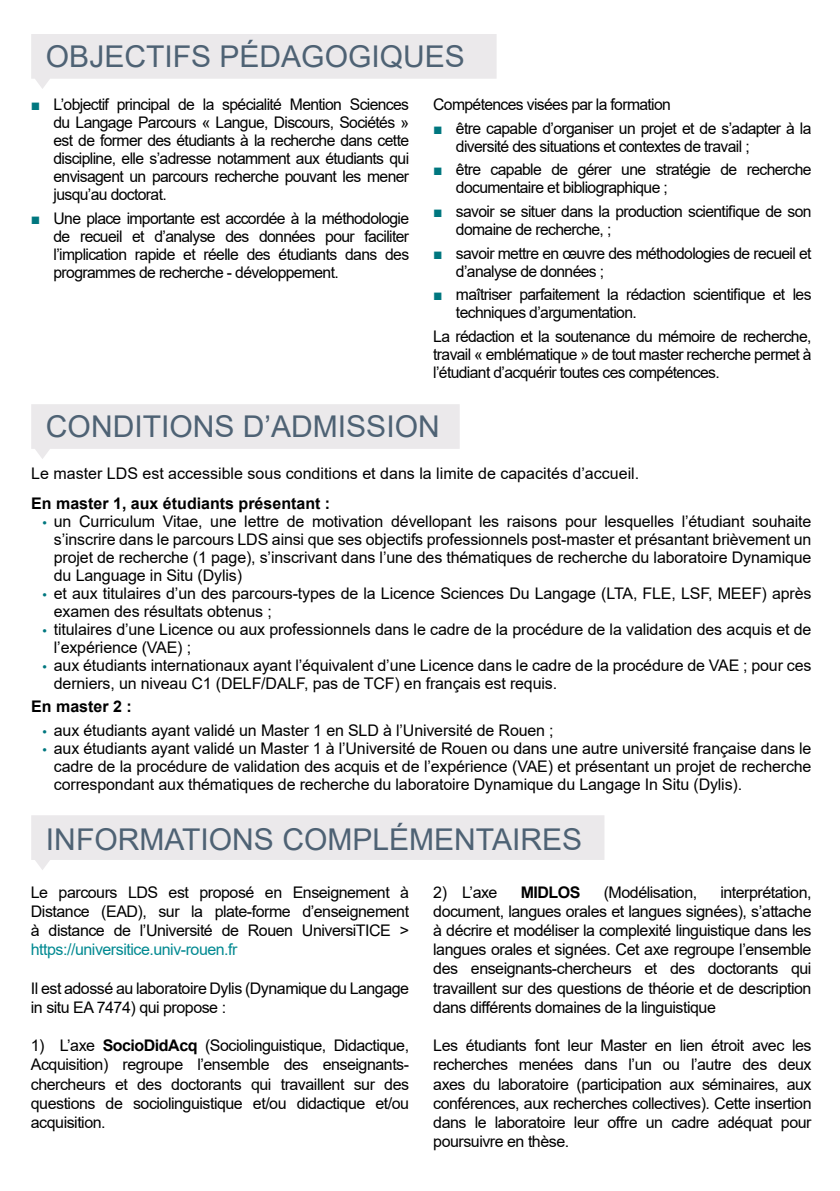
<style>
.page{position:relative;width:840px;height:1191px;background:#fff}
.page>*{position:absolute;margin:0;border:0;box-sizing:border-box;transform-origin:0 0}
.t1{font:30px "Arial";color:#4e6274}
.t2{font:16px/18px "Arial";letter-spacing:-.03em;color:#000;text-align:justify}
.t3{font:16px/18px "Arial";letter-spacing:-.01em;color:#000}
.t4{font:16px "Arial";color:#000}
.t5{font:700 16px "Arial";color:#000}
.s1{color:#00777f}
.s2{font-family:"Myriad Pro";color:#00777f}
.s3{color:#008991}
.s4{font-weight:700}
</style>
<div class="page">
<svg style="left:31px;top:404px;width:428px;height:55px"></svg>
<svg style="left:31px;top:34px;width:465px;height:55px"></svg>
<svg style="left:31px;top:815px;width:573px;height:55px"></svg>
<p class="t1" style="left:46px;top:36px;width:420px">OBJECTIFS PÉDAGOGIQUES</p>
<p class="t2" style="left:53px;top:95px;width:357px;text-indent:-23px"><span class="s1">■</span> L’objectif principal de la spécialité Mention Sciences du Langage Parcours « Langue, Discours, Sociétés » est de former des étudiants à la recherche dans cette discipline, elle s’adresse notamment aux étudiants qui envisagent un parcours recherche pouvant les mener jusqu’au doctorat.</p>
<p class="t2" style="left:53px;top:209px;width:357px;text-indent:-23px"><span class="s1">■</span> Une place importante est accordée à la méthodologie de recueil et d’analyse des données pour faciliter l’implication rapide et réelle des étudiants dans des programmes de recherche - développement.</p>
<p class="t2" style="left:433px;top:95px;width:239px">Compétences visées par la formation</p>
<p class="t2" style="left:455px;top:119px;width:357px;text-indent:-23px"><span class="s1">■</span> être capable d’organiser un projet et de s’adapter à la diversité des situations et contextes de travail ;</p>
<p class="t2" style="left:455px;top:160px;width:357px;text-indent:-23px"><span class="s1">■</span> être capable de gérer une stratégie de recherche documentaire et bibliographique ;</p>
<p class="t2" style="left:455px;top:202px;width:357px;text-indent:-23px"><span class="s1">■</span> savoir se situer dans la production scientifique de son domaine de recherche, ;</p>
<p class="t2" style="left:455px;top:244px;width:357px;text-indent:-23px"><span class="s1">■</span> savoir mettre en œuvre des méthodologies de recueil et d’analyse de données ;</p>
<p class="t2" style="left:455px;top:285px;width:357px;text-indent:-23px"><span class="s1">■</span> maîtriser parfaitement la rédaction scientifique et les techniques d’argumentation.</p>
<p class="t2" style="left:433px;top:327px;width:379px">La rédaction et la soutenance du mémoire de recherche, travail « emblématique » de tout master recherche permet à l’étudiant d’acquérir toutes ces compétences.</p>
<p class="t1" style="left:46px;top:406px;width:395px">CONDITIONS D’ADMISSION</p>
<p class="t4" style="left:31px;top:463px;width:609px">Le master LDS est accessible sous conditions et dans la limite de capacités d’accueil.</p>
<p class="t5" style="left:31px;top:492px;width:300px">En master 1, aux étudiants présentant :</p>
<p class="t2" style="left:54px;top:512px;width:758px;text-indent:-11px"><span class="s2">•</span> un Curriculum Vitae, une lettre de motivation dévellopant les raisons pour lesquelles l’étudiant souhaite s’inscrire dans le parcours LDS ainsi que ses objectifs professionnels post-master et présantant brièvement un projet de recherche (1 page), s’inscrivant dans l’une des thématiques de recherche du laboratoire Dynamique du Language in Situ (Dylis)</p>
<p class="t3" style="left:54px;top:584px;width:758px;text-indent:-11px"><span class="s2">•</span> et aux titulaires d’un des parcours-types de la Licence Sciences Du Langage (LTA, FLE, LSF, MEEF) après examen des résultats obtenus ;</p>
<p class="t3" style="left:54px;top:620px;width:758px;text-indent:-11px"><span class="s2">•</span> titulaires d’une Licence ou aux professionnels dans le cadre de la procédure de la validation des acquis et de l’expérience (VAE) ;</p>
<p class="t3" style="left:54px;top:656px;width:758px;text-indent:-11px"><span class="s2">•</span> aux étudiants internationaux ayant l’équivalent d’une Licence dans le cadre de la procédure de VAE ; pour ces derniers, un niveau C1 (DELF/DALF, pas de TCF) en français est requis.</p>
<p class="t5" style="left:31px;top:695px;width:102px">En master 2 :</p>
<p class="t3" style="left:43px;top:721px;width:512px"><span class="s2">•</span> aux étudiants ayant validé un Master 1 en SLD à l’Université de Rouen ;</p>
<p class="t2" style="left:54px;top:739px;width:758px;text-indent:-11px"><span class="s2">•</span> aux étudiants ayant validé un Master 1 à l’Université de Rouen ou dans une autre université française dans le cadre de la procédure de validation des acquis et de l’expérience (VAE) et présentant un projet de recherche correspondant aux thématiques de recherche du laboratoire Dynamique du Langage In Situ (Dylis).</p>
<p class="t1" style="left:46px;top:818px;width:537px">INFORMATIONS COMPLÉMENTAIRES</p>
<p class="t2" style="left:31px;top:882px;width:379px;line-height:19.2px">Le parcours LDS est proposé en Enseignement à Distance (EAD), sur la plate-forme d’enseignement à distance de l’Université de Rouen UniversiTICE &gt; <span class="s3">https://universitice.univ-rouen.fr</span></p>
<p class="t2" style="left:31px;top:978px;width:379px;line-height:19.2px">Il est adossé au laboratoire Dylis (Dynamique du Langage in situ EA 7474) qui propose :</p>
<p class="t2" style="left:31px;top:1035px;width:379px;line-height:19.2px">1) L’axe <span class="s4">SocioDidAcq</span> (Sociolinguistique, Didactique, Acquisition) regroupe l’ensemble des enseignants&shy;chercheurs et des doctorants qui travaillent sur des questions de sociolinguistique et/ou didactique et/ou acquisition.</p>
<p class="t2" style="left:433px;top:882px;width:66px">2) L’axe</p>
<p class="t5" style="left:520px;top:880px;width:61px">MIDLOS</p>
<p class="t2" style="left:603px;top:882px;width:95px">(Modélisation,</p>
<p class="t2" style="left:433px;top:882px;width:379px;line-height:19.2px;text-indent:287px">interprétation, document, langues orales et langues signées), s’attache à décrire et modéliser la complexité linguistique dans les langues orales et signées. Cet axe regroupe l’ensemble des enseignants-chercheurs et des doctorants qui travaillent sur des questions de théorie et de description dans différents domaines de la linguistique</p>
<p class="t2" style="left:433px;top:1035px;width:379px;line-height:19.2px">Les étudiants font leur Master en lien étroit avec les recherches menées dans l’un ou l’autre des deux axes du laboratoire (participation aux séminaires, aux conférences, aux recherches collectives). Cette insertion dans le laboratoire leur offre un cadre adéquat pour poursuivre en thèse.</p>
</div>
